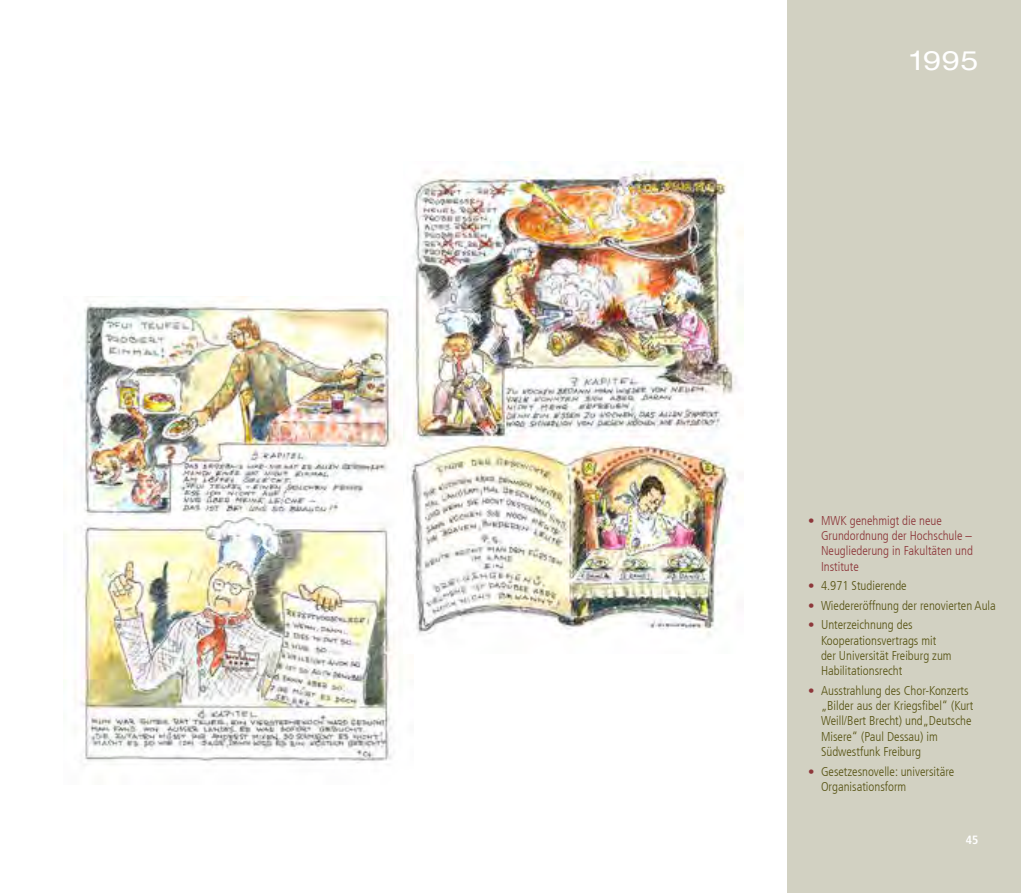
<style>
.page{position:relative;width:1021px;height:893px;background:#fff}
.page>*{position:absolute;margin:0;border:0;box-sizing:border-box;transform-origin:0 0}
.t1{font:expanded 27px "Helvetica Neue LT Com";color:#fff}
.t2{font:300 condensed 12.75px/15.3px "Frutiger LT Com";color:#585415}
.t3{font:300 condensed 12.75px/15.3px "Frutiger LT Com";color:#8d373a}
.t4{font:700 condensed 12px "Frutiger LT Com";color:#fff}
.s1{color:#8d373a}
</style>
<div class="page">
<img style="left:64px;top:297px;width:337px;height:466px">
<img style="left:403px;top:162px;width:340px;height:475px">
<div style="left:787px;top:0;width:233px;height:893px;background:#d2d1c2"></div>
<h1 class="t1" style="left:910px;top:44px;width:69px">1995</h1>
<p class="t3" style="left:821px;top:513px;width:153px;text-indent:-13px">• MWK genehmigt die neue<br>Grundordnung der Hochschule –<br>Neugliederung in Fakultäten und<br>Institute</p>
<p class="t2" style="left:808px;top:578px;width:100px"><span class="s1">•</span> 4.971 Studierende</p>
<p class="t2" style="left:808px;top:598px;width:189px"><span class="s1">•</span> Wiedereröffnung der renovierten Aula</p>
<p class="t2" style="left:821px;top:617px;width:132px;text-indent:-13px"><span class="s1">•</span> Unterzeichnung des<br>Kooperationsvertrags mit der Universität Freiburg zum<br>Habilitationsrecht</p>
<p class="t2" style="left:821px;top:683px;width:154px;text-indent:-13px"><span class="s1">•</span> Ausstrahlung des Chor-Konzerts „Bilder aus der Kriegsfibel“ (Kurt<br>Weill/Bert Brecht) und„Deutsche<br>Misere“ (Paul Dessau) im<br>Südwestfunk Freiburg</p>
<p class="t2" style="left:821px;top:764px;width:135px;text-indent:-13px"><span class="s1">•</span> Gesetzesnovelle: universitäre<br>Organisationsform</p>
<p class="t4" style="left:965px;top:832px;width:14px">45</p>
</div>
